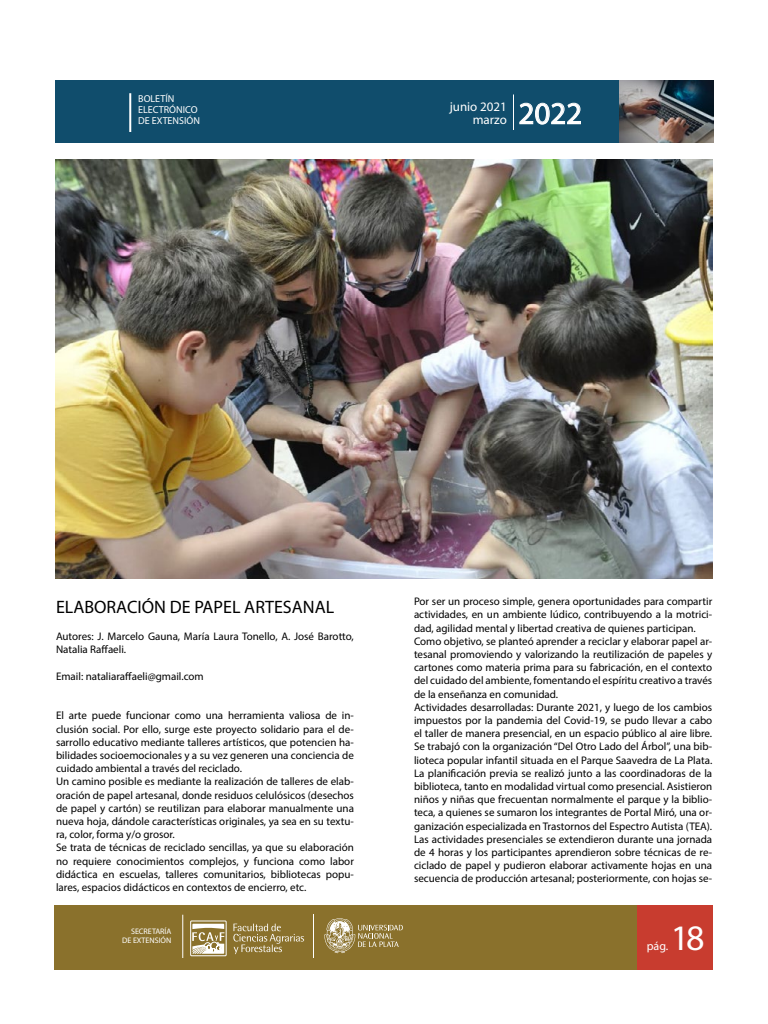
<style>
.page{position:relative;width:768px;height:1024px;background:#fff}
.page>*{position:absolute;margin:0;border:0;box-sizing:border-box;transform-origin:0 0}
.t1{font:36px "Myriad Pro";color:#fff}
.t2{font:31px "Myriad Pro";color:#fff}
.t3{font:18px "Myriad Pro";color:#000}
.t4{font:13px/13px "Myriad Pro";color:#fff;text-align:right}
.t5{font:12px "Myriad Pro";color:#fff}
.t6{font:11px/13.2px "Myriad Pro";color:#000}
.t7{font:10.1px/11px "Myriad Pro";color:#fff}
.t8{font:8px/9.6px "Myriad Pro";color:#fff;text-align:right}
</style>
<div class="page">
<div style="left:54px;top:905px;width:658px;height:65px;background:#8a712c"></div>
<div style="left:637px;top:905px;width:76px;height:65px;background:#c83c2f"></div>
<svg style="left:324px;top:918px;width:79px;height:35px"></svg>
<hr style="left:313px;top:915px;width:1px;height:43px;background:#fff">
<svg style="left:233px;top:924px;width:71px;height:30px"></svg>
<svg style="left:192px;top:924px;width:32px;height:33px"></svg>
<div style="left:190px;top:921px;width:36px;height:35px;border:1px solid #fff"></div>
<hr style="left:182px;top:915px;width:1px;height:43px;background:#fff">
<div style="left:55px;top:80px;width:658px;height:62px;background:#104d6c"></div>
<hr style="left:129px;top:93px;width:2px;height:39px;background:#fff">
<hr style="left:513px;top:94px;width:1px;height:36px;background:#fff">
<img style="left:619px;top:80px;width:94px;height:62px">
<svg style="left:519px;top:102px;width:62px;height:23px"></svg>
<img style="left:55px;top:159px;width:658px;height:420px">
<p class="t7" style="left:138px;top:93px;width:63px">BOLETÍN<br>ELECTRÓNICO<br>DE EXTENSIÓN</p>
<p class="t4" style="left:450px;top:100px;width:59px">junio 2021 marzo</p>
<h2 class="t2" style="left:519px;top:94px;width:65px">2022</h2>
<h3 class="t3" style="left:56px;top:595px;width:280px">ELABORACIÓN DE PAPEL ARTESANAL</h3>
<p class="t6" style="left:56px;top:630px;width:299px">Autores: J. Marcelo Gauna, María Laura Tonello, A. José Barotto,<br>Natalia Raffaeli.</p>
<p class="t6" style="left:56px;top:669px;width:149px">Email: nataliaraffaeli@gmail.com</p>
<p class="t6" style="left:56px;top:709px;width:299px">El arte puede funcionar como una herramienta valiosa de in&shy;clusión social. Por ello, surge este proyecto solidario para el de&shy;sarrollo educativo mediante talleres artísticos, que potencien ha&shy;bilidades socioemocionales y a su vez generen una conciencia de cuidado ambiental a través del reciclado.<br>Un camino posible es mediante la realización de talleres de elab&shy;oración de papel artesanal, donde residuos celulósicos (desechos de papel y cartón) se reutilizan para elaborar manualmente una nueva hoja, dándole características originales, ya sea en su textu&shy;ra, color, forma y/o grosor.<br>Se trata de técnicas de reciclado sencillas, ya que su elaboración no requiere conocimientos complejos, y funciona como labor didáctica en escuelas, talleres comunitarios, bibliotecas popu&shy;lares, espacios didácticos en contextos de encierro, etc.</p>
<p class="t8" style="left:122px;top:926px;width:51px">SECRETARÍA<br>DE EXTENSIÓN</p>
<p class="t6" style="left:414px;top:595px;width:300px">Por ser un proceso simple, genera oportunidades para compartir actividades, en un ambiente lúdico, contribuyendo a la motrici&shy;dad, agilidad mental y libertad creativa de quienes participan.<br>Como objetivo, se planteó aprender a reciclar y elaborar papel ar&shy;tesanal promoviendo y valorizando la reutilización de papeles y cartones como materia prima para su fabricación, en el contexto del cuidado del ambiente, fomentando el espíritu creativo a través de la enseñanza en comunidad.<br>Actividades desarrolladas: Durante 2021, y luego de los cambios impuestos por la pandemia del Covid-19, se pudo llevar a cabo el taller de manera presencial, en un espacio público al aire libre.<br>Se trabajó con la organización “Del Otro Lado del Árbol”, una bib&shy;lioteca popular infantil situada en el Parque Saavedra de La Plata.<br>La planificación previa se realizó junto a las coordinadoras de la biblioteca, tanto en modalidad virtual como presencial. Asistieron niños y niñas que frecuentan normalmente el parque y la biblio&shy;teca, a quienes se sumaron los integrantes de Portal Miró, una or&shy;ganización especializada en Trastornos del Espectro Autista (TEA).<br>Las actividades presenciales se extendieron durante una jornada de 4 horas y los participantes aprendieron sobre técnicas de re&shy;ciclado de papel y pudieron elaborar activamente hojas en una secuencia de producción artesanal; posteriormente, con hojas se-</p>
<h1 class="t1" style="left:671px;top:916px;width:35px">18</h1>
<p class="t5" style="left:647px;top:939px;width:23px">pág.</p>
</div>
